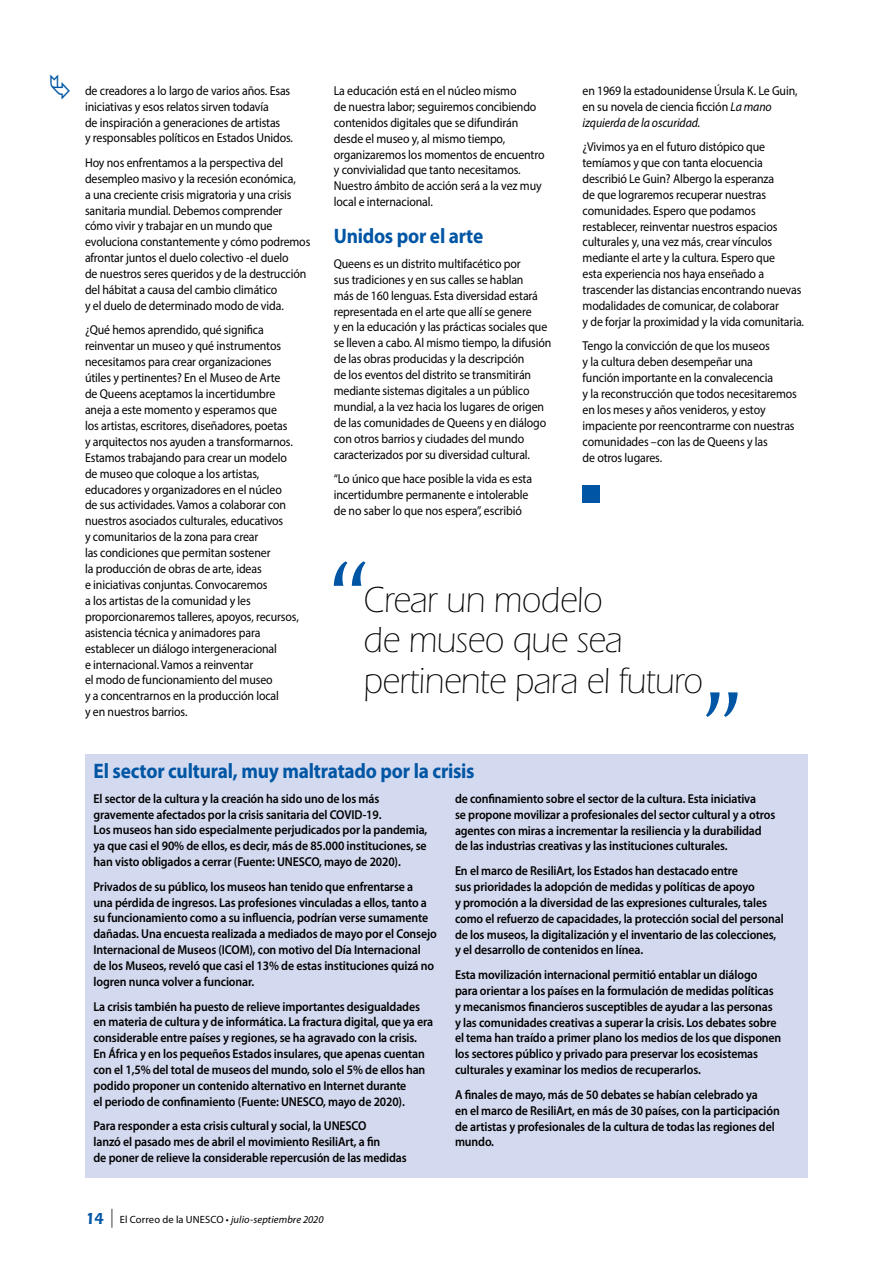
<style>
.page{position:relative;width:893px;height:1263px;background:#fff}
.page>*{position:absolute;margin:0;border:0;box-sizing:border-box;transform-origin:0 0}
.t1{font:300 37.5px/40.5px "ITC Eras Std";letter-spacing:-.01em;color:#000;scale:.92 1}
.t2{font:700 21px "Myriad Pro";letter-spacing:-.01em;color:#0056a4;scale:.92 1}
.t3{font:12.9px/15.9px "Myriad Pro";letter-spacing:-.01em;color:#000;scale:.92 1}
.t4{font:600 12.9px/15.9px "Myriad Pro";letter-spacing:-.01em;color:#000;scale:.92 1}
.t5{font:italic 10.5px "Myriad Pro";letter-spacing:.01em;color:#000}
.s1{font-style:italic}
.s2{font-family:"ITC Eras Std";font-weight:600;font-style:normal;font-size:16.5px;color:#0056a4}
.s3{font-style:normal;font-size:18.9px}
.s4{font-style:normal}
</style>
<div class="page">
<div style="left:583px;top:486px;width:17px;height:17px;background:#0056a4"></div>
<svg style="left:334px;top:561px;width:31px;height:25px"></svg>
<svg style="left:706px;top:692px;width:32px;height:25px"></svg>
<div style="left:85px;top:754px;width:723px;height:424px;background:#d3d9ef"></div>
<p class="t3" style="left:85px;top:82px;width:228px">de creadores a lo largo de varios años. Esas iniciativas y esos relatos sirven todavía<br>de inspiración a generaciones de artistas<br>y responsables políticos en Estados Unidos.</p>
<p class="t3" style="left:85px;top:154px;width:246px">Hoy nos enfrentamos a la perspectiva del desempleo masivo y la recesión económica,<br>a una creciente crisis migratoria y una crisis sanitaria mundial. Debemos comprender cómo vivir y trabajar en un mundo que evoluciona constantemente y cómo podremos afrontar juntos el duelo colectivo -el duelo<br>de nuestros seres queridos y de la destrucción del hábitat a causa del cambio climático<br>y el duelo de determinado modo de vida.</p>
<p class="t3" style="left:85px;top:322px;width:234px">¿Qué hemos aprendido, qué significa reinventar un museo y qué instrumentos necesitamos para crear organizaciones útiles y pertinentes? En el Museo de Arte<br>de Queens aceptamos la incertidumbre aneja a este momento y esperamos que<br>los artistas, escritores, diseñadores, poetas<br>y arquitectos nos ayuden a transformarnos.<br>Estamos trabajando para crear un modelo de museo que coloque a los artistas, educadores y organizadores en el núcleo<br>de sus actividades. Vamos a colaborar con nuestros asociados culturales, educativos<br>y comunitarios de la zona para crear<br>las condiciones que permitan sostener<br>la producción de obras de arte, ideas<br>e iniciativas conjuntas. Convocaremos<br>a los artistas de la comunidad y les proporcionaremos talleres, apoyos, recursos, asistencia técnica y animadores para establecer un diálogo intergeneracional<br>e internacional. Vamos a reinventar<br>el modo de funcionamiento del museo<br>y a concentrarnos en la producción local<br>y en nuestros barrios.</p>
<p class="t3" style="left:334px;top:82px;width:231px">La educación está en el núcleo mismo<br>de nuestra labor; seguiremos concibiendo contenidos digitales que se difundirán desde el museo y, al mismo tiempo, organizaremos los momentos de encuentro y convivialidad que tanto necesitamos.<br>Nuestro ámbito de acción será a la vez muy local e internacional.</p>
<h2 class="t2" style="left:334px;top:223px;width:164px">Unidos por el arte</h2>
<p class="t3" style="left:334px;top:255px;width:238px">Queens es un distrito multifacético por<br>sus tradiciones y en sus calles se hablan<br>más de 160 lenguas. Esta diversidad estará representada en el arte que allí se genere<br>y en la educación y las prácticas sociales que se lleven a cabo. Al mismo tiempo, la difusión de las obras producidas y la descripción<br>de los eventos del distrito se transmitirán mediante sistemas digitales a un público mundial, a la vez hacia los lugares de origen de las comunidades de Queens y en diálogo con otros barrios y ciudades del mundo caracterizados por su diversidad cultural.</p>
<p class="t3" style="left:334px;top:471px;width:217px">“Lo único que hace posible la vida es esta incertidumbre permanente e intolerable de no saber lo que nos espera”, escribió</p>
<p class="t3" style="left:583px;top:82px;width:235px">en 1969 la estadounidense Úrsula K. Le Guin, en su novela de ciencia ficción <span class="s1">La mano izquierda de la oscuridad.</span></p>
<p class="t3" style="left:583px;top:139px;width:242px">¿Vivimos ya en el futuro distópico que temíamos y que con tanta elocuencia describió Le Guin? Albergo la esperanza<br>de que lograremos recuperar nuestras comunidades. Espero que podamos restablecer, reinventar nuestros espacios culturales y, una vez más, crear vínculos mediante el arte y la cultura. Espero que<br>esta experiencia nos haya enseñado a trascender las distancias encontrando nuevas modalidades de comunicar, de colaborar<br>y de forjar la proximidad y la vida comunitaria.</p>
<p class="t3" style="left:583px;top:338px;width:235px">Tengo la convicción de que los museos<br>y la cultura deben desempeñar una<br>función importante en la convalecencia<br>y la reconstrucción que todos necesitaremos en los meses y años venideros, y estoy impaciente por reencontrarme con nuestras comunidades –con las de Queens y las<br>de otros lugares.</p>
<h1 class="t1" style="left:363px;top:580px;width:370px">Crear un modelo<br>de museo que sea pertinente para el futuro</h1>
<h2 class="t2" style="left:94px;top:757px;width:416px">El sector cultural, muy maltratado por la crisis</h2>
<p class="t4" style="left:94px;top:790px;width:364px">El sector de la cultura y la creación ha sido uno de los más gravemente afectados por la crisis sanitaria del COVID-19.<br>Los museos han sido especialmente perjudicados por la pandemia, ya que casi el 90% de ellos, es decir, más de 85.000 instituciones, se han visto obligados a cerrar (Fuente: UNESCO, mayo de 2020).</p>
<p class="t4" style="left:94px;top:878px;width:375px">Privados de su público, los museos han tenido que enfrentarse a<br>una pérdida de ingresos. Las profesiones vinculadas a ellos, tanto a su funcionamiento como a su influencia, podrían verse sumamente dañadas. Una encuesta realizada a mediados de mayo por el Consejo Internacional de Museos (ICOM), con motivo del Día Internacional<br>de los Museos, reveló que casi el 13% de estas instituciones quizá no logren nunca volver a funcionar.</p>
<p class="t4" style="left:94px;top:998px;width:371px">La crisis también ha puesto de relieve importantes desigualdades en materia de cultura y de informática. La fractura digital, que ya era considerable entre países y regiones, se ha agravado con la crisis.<br>En África y en los pequeños Estados insulares, que apenas cuentan con el 1,5% del total de museos del mundo, solo el 5% de ellos han podido proponer un contenido alternativo en Internet durante<br>el periodo de confinamiento (Fuente: UNESCO, mayo de 2020).</p>
<p class="t4" style="left:94px;top:1118px;width:342px">Para responder a esta crisis cultural y social, la UNESCO<br>lanzó el pasado mes de abril el movimiento ResiliArt, a fin<br>de poner de relieve la considerable repercusión de las medidas</p>
<p class="t4" style="left:455px;top:790px;width:350px">de confinamiento sobre el sector de la cultura. Esta iniciativa<br>se propone movilizar a profesionales del sector cultural y a otros agentes con miras a incrementar la resiliencia y la durabilidad de las industrias creativas y las instituciones culturales.</p>
<p class="t4" style="left:455px;top:862px;width:359px">En el marco de ResiliArt, los Estados han destacado entre<br>sus prioridades la adopción de medidas y políticas de apoyo<br>y promoción a la diversidad de las expresiones culturales, tales como el refuerzo de capacidades, la protección social del personal de los museos, la digitalización y el inventario de las colecciones, y el desarrollo de contenidos en línea.</p>
<p class="t4" style="left:455px;top:966px;width:356px">Esta movilización internacional permitió entablar un diálogo para orientar a los países en la formulación de medidas políticas y mecanismos financieros susceptibles de ayudar a las personas y las comunidades creativas a superar la crisis. Los debates sobre el tema han traído a primer plano los medios de los que disponen los sectores público y privado para preservar los ecosistemas culturales y examinar los medios de recuperarlos.</p>
<p class="t4" style="left:455px;top:1086px;width:355px">A finales de mayo, más de 50 debates se habían celebrado ya<br>en el marco de ResiliArt, en más de 30 países, con la participación de artistas y profesionales de la cultura de todas las regiones del mundo.</p>
<p class="t5" style="left:85px;top:1212px;width:240px"><span class="s2">14</span> <span class="s3">|</span> <span class="s4">El Correo de la UNESCO •</span> julio-septiembre 2020</p>
</div>
